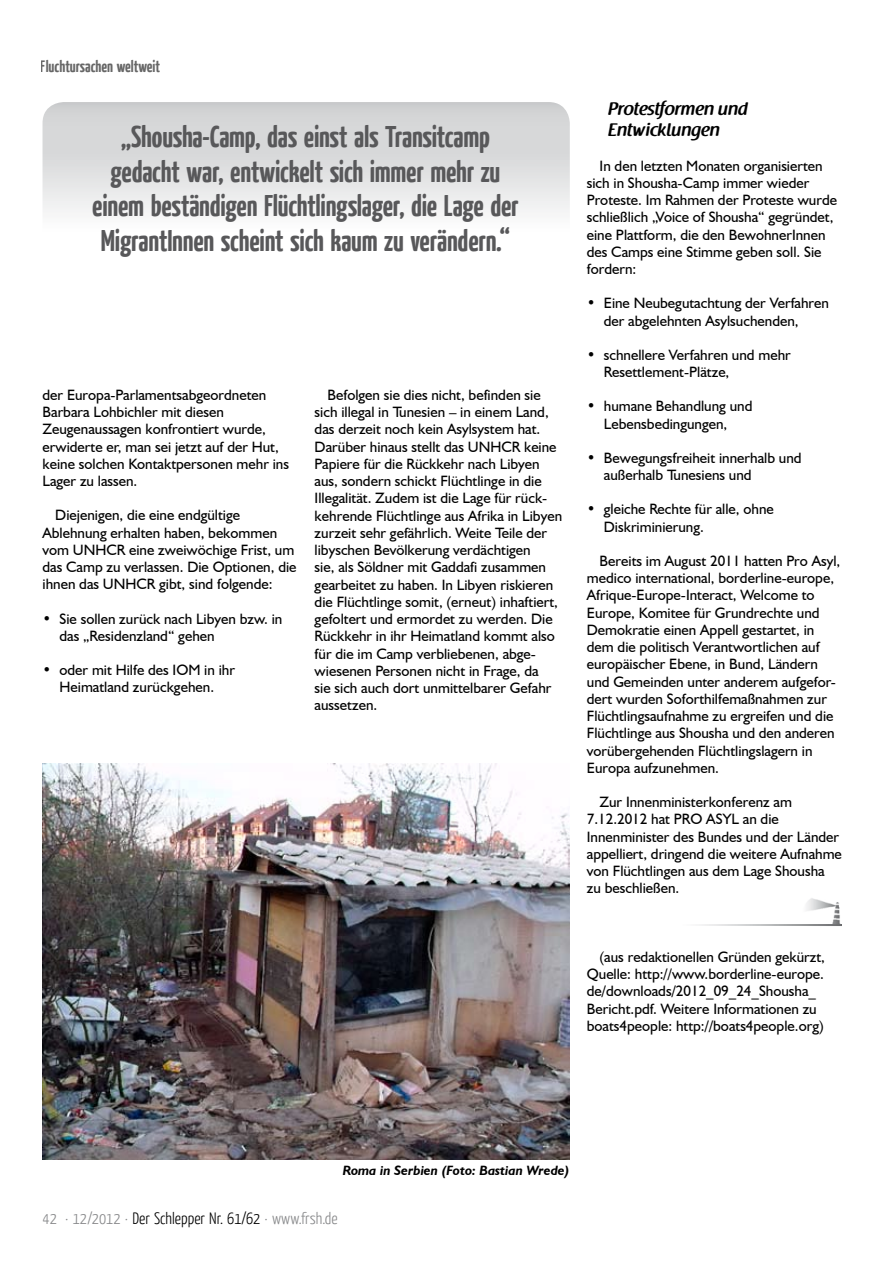
<style>
.page{position:relative;width:893px;height:1263px;background:#fff}
.page>*{position:absolute;margin:0;border:0;box-sizing:border-box;transform-origin:0 0}
.t1{font:700 30px/34.5px "Yanone Kaffeesatz";letter-spacing:-.005em;color:#58585a;text-align:center}
.t2{font:600 18px/21px "Raspoutine";color:#000}
.t3{font:300 16.5px "Yanone Kaffeesatz";color:#87888a}
.t4{font:700 16.5px "Yanone Kaffeesatz";color:#000}
.t5{font:15px/17.2px "Humanist 521 BT";color:#000}
.t6{font:italic 700 13.5px "Humanist 521 BT";color:#000}
.s1{color:#000}
</style>
<div class="page">
<img style="left:802px;top:898px;width:40px;height:28px">
<img style="left:701px;top:924px;width:141px;height:1px">
<svg style="left:43px;top:102px;width:527px;height:110px;background:#dddedf"></svg>
<img style="left:43px;top:764px;width:527px;height:395px">
<p class="t4" style="left:41px;top:55px;width:121px">Fluchtursachen weltweit</p>
<h1 class="t1" style="left:92px;top:118px;width:428px">„Shousha-Camp, das einst als Transitcamp gedacht war, entwickelt sich immer mehr zu einem beständigen Flüchtlingslager, die Lage der MigrantInnen scheint sich kaum zu verändern.“</h1>
<p class="t5" style="left:43px;top:386px;width:248px">der Europa-Parlamentsabgeordneten Barbara Lohbichler mit diesen Zeugenaussagen konfrontiert wurde, erwiderte er, man sei jetzt auf der Hut, keine solchen Kontaktpersonen mehr ins Lager zu lassen.</p>
<p class="t5" style="left:43px;top:506px;width:256px;text-indent:13px">Diejenigen, die eine endgültige Ablehnung erhalten haben, bekommen vom UNHCR eine zweiwöchige Frist, um das Camp zu verlassen. Die Optionen, die ihnen das UNHCR gibt, sind folgende:</p>
<p class="t5" style="left:60px;top:609px;width:224px;text-indent:-17px">• Sie sollen zurück nach Libyen bzw. in das „Residenzland“ gehen</p>
<p class="t5" style="left:43px;top:661px;width:194px;text-align:center">• oder mit Hilfe des IOM in ihr<br>Heimatland zurückgehen.</p>
<p class="t5" style="left:315px;top:386px;width:249px;text-indent:13px">Befolgen sie dies nicht, befinden sie sich illegal in Tunesien – in einem Land, das derzeit noch kein Asylsystem hat.<br>Darüber hinaus stellt das UNHCR keine Papiere für die Rückkehr nach Libyen aus, sondern schickt Flüchtlinge in die Illegalität. Zudem ist die Lage für rück&shy;kehrende Flüchtlinge aus Afrika in Libyen zurzeit sehr gefährlich. Weite Teile der libyschen Bevölkerung verdächtigen<br>sie, als Söldner mit Gaddafi zusammen gearbeitet zu haben. In Libyen riskieren die Flüchtlinge somit, (erneut) inhaftiert, gefoltert und ermordet zu werden. Die Rückkehr in ihr Heimatland kommt also für die im Camp verbliebenen, abge&shy;wiesenen Personen nicht in Frage, da<br>sie sich auch dort unmittelbarer Gefahr aussetzen.</p>
<p class="t2" style="left:608px;top:99px;width:141px">Protestformen und<br>Entwicklungen</p>
<p class="t5" style="left:587px;top:156px;width:252px;text-indent:13px">In den letzten Monaten organisierten sich in Shousha-Camp immer wieder Proteste. Im Rahmen der Proteste wurde schließlich „Voice of Shousha“ gegründet, eine Plattform, die den BewohnerInnen des Camps eine Stimme geben soll. Sie fordern:</p>
<p class="t5" style="left:604px;top:294px;width:227px;text-indent:-17px">• Eine Neubegutachtung der Verfahren der abgelehnten Asylsuchenden,</p>
<p class="t5" style="left:604px;top:346px;width:188px;text-indent:-17px">• schnellere Verfahren und mehr<br>Resettlement-Plätze,</p>
<p class="t5" style="left:587px;top:397px;width:167px;text-align:center">• humane Behandlung und<br>Lebensbedingungen,</p>
<p class="t5" style="left:604px;top:449px;width:199px;text-indent:-17px">• Bewegungsfreiheit innerhalb und außerhalb Tunesiens und</p>
<p class="t5" style="left:604px;top:500px;width:172px;text-indent:-17px">• gleiche Rechte für alle, ohne<br>Diskriminierung.</p>
<p class="t5" style="left:587px;top:552px;width:255px;text-indent:13px">Bereits im August 2011 hatten Pro Asyl, medico international, borderline-europe, Afrique-Europe-Interact, Welcome to Europe, Komitee für Grundrechte und Demokratie einen Appell gestartet, in dem die politisch Verantwortlichen auf europäischer Ebene, in Bund, Ländern und Gemeinden unter anderem aufgefor&shy;dert wurden Soforthilfemaßnahmen zur Flüchtlingsaufnahme zu ergreifen und die Flüchtlinge aus Shousha und den anderen vorübergehenden Flüchtlingslagern in Europa aufzunehmen.</p>
<p class="t5" style="left:587px;top:793px;width:257px;text-indent:13px">Zur Innenministerkonferenz am 7.12.2012 hat PRO ASYL an die Innenminister des Bundes und der Länder appelliert, dringend die weitere Aufnahme von Flüchtlingen aus dem Lage Shousha zu beschließen.</p>
<p class="t5" style="left:587px;top:948px;width:240px;text-indent:13px">(aus redaktionellen Gründen gekürzt, Quelle: http://www.borderline-europe. de/downloads/2012_09_24_Shousha_ Bericht.pdf. Weitere Informationen zu boats4people: http://boats4people.org)</p>
<p class="t6" style="left:343px;top:1162px;width:228px">Roma in Serbien (Foto: Bastian Wrede)</p>
<p class="t3" style="left:43px;top:1208px;width:297px">42 · 12/2012 · <span class="s1">Der Schlepper Nr. 61/62</span> · www.frsh.de</p>
</div>
